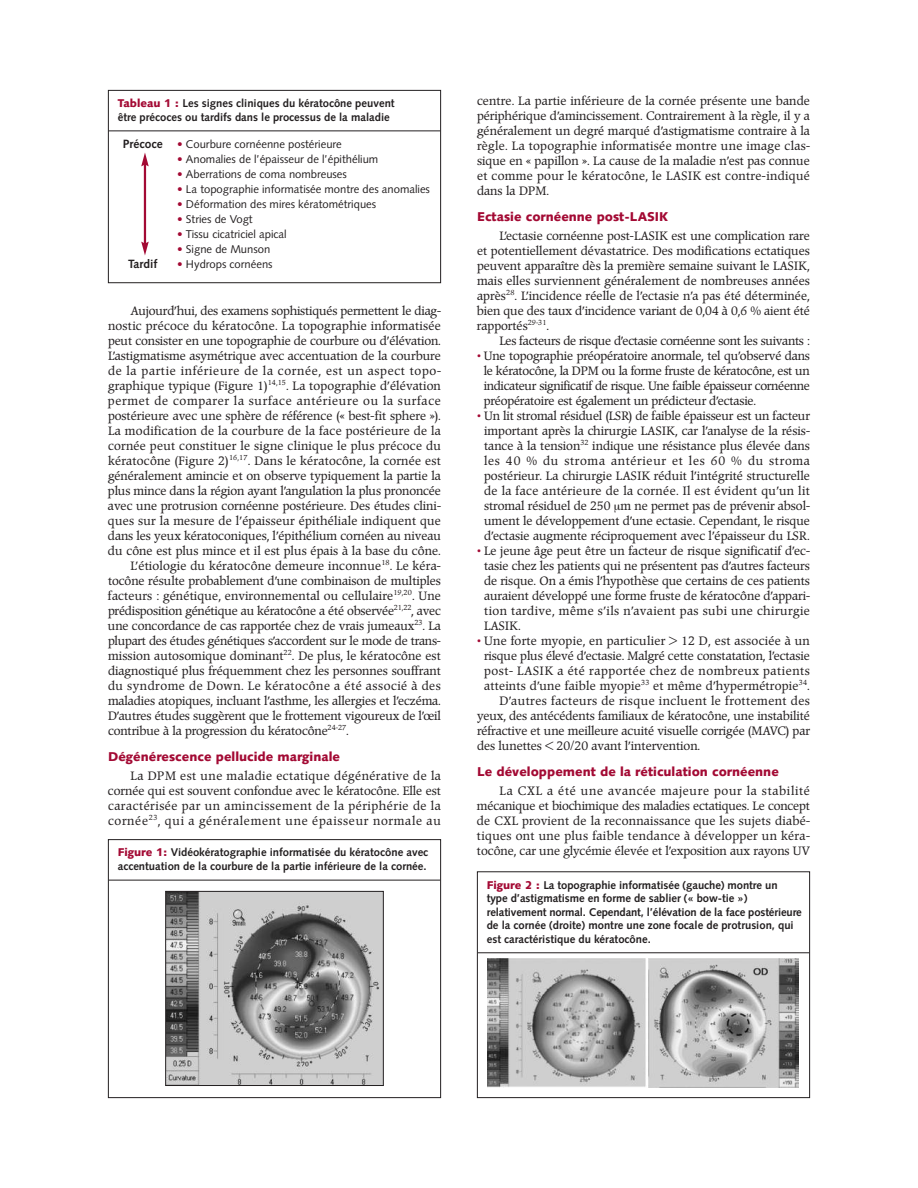
<style>
.page{position:relative;width:918px;height:1188px;background:#fff}
.page>*{position:absolute;margin:0;border:0;box-sizing:border-box;transform-origin:0 0}
.t1{font:900 12.75px "Syntax";color:#a30a34}
.t2{font:12px/15px "Poppl Pontifex BE";letter-spacing:-.005em;color:#231f20;text-align:justify}
.t3{font:12px "Poppl Pontifex BE";letter-spacing:.015em;color:#231f20}
.t4{font:12px "Poppl Pontifex BE";letter-spacing:-.03em;color:#231f20}
.t5{font:12px "Poppl Pontifex BE";letter-spacing:.03em;color:#231f20}
.t6{font:12px "Poppl Pontifex BE";letter-spacing:.055em;color:#231f20}
.t7{font:700 12px "Syntax";color:#231f20}
.t8{font:700 11.25px/13.5px "Syntax";color:#231f20}
.t9{font:11.25px "Syntax";color:#231f20}
.t10{font:7.2px "Poppl Pontifex BE";letter-spacing:.01em;color:#231f20}
.s1{font-weight:900;color:#a30a34}
.s2{color:#a30a34}
</style>
<div class="page">
<div style="left:108px;top:839px;width:333px;height:259px;border:1px solid #231f20"></div>
<hr style="left:109px;top:880px;width:331px;height:1px;background:#231f20">
<img style="left:167px;top:893px;width:215px;height:191px">
<div style="left:165px;top:891px;width:219px;height:195px;border:1px solid #231f20"></div>
<div style="left:477px;top:871px;width:333px;height:227px;border:1px solid #231f20"></div>
<hr style="left:478px;top:952px;width:331px;height:1px;background:#231f20">
<img style="left:488px;top:958px;width:311px;height:129px">
<div style="left:108px;top:90px;width:333px;height:193px;border:1px solid #231f20"></div>
<hr style="left:109px;top:130px;width:331px;height:1px;background:#231f20">
<hr style="left:144px;top:164px;width:2px;height:80px;background:#a30a34">
<svg style="left:141px;top:153px;width:8px;height:13px"></svg>
<svg style="left:141px;top:242px;width:8px;height:13px"></svg>
<p class="t8" style="left:118px;top:98px;width:278px"><span class="s1">Tableau 1 :</span> Les signes cliniques du kératocône peuvent être précoces ou tardifs dans le processus de la maladie</p>
<p class="t9" style="left:177px;top:139px;width:166px"><span class="s2">•</span> Courbure cornéenne postérieure</p>
<p class="t9" style="left:177px;top:154px;width:203px"><span class="s2">•</span> Anomalies de l’épaisseur de l’épithélium</p>
<p class="t9" style="left:177px;top:169px;width:171px"><span class="s2">•</span> Aberrations de coma nombreuses</p>
<p class="t9" style="left:177px;top:184px;width:254px"><span class="s2">•</span> La topographie informatisée montre des anomalies</p>
<p class="t9" style="left:177px;top:199px;width:201px"><span class="s2">•</span> Déformation des mires kératométriques</p>
<p class="t9" style="left:177px;top:214px;width:77px"><span class="s2">•</span> Stries de Vogt</p>
<p class="t9" style="left:177px;top:229px;width:111px"><span class="s2">•</span> Tissu cicatriciel apical</p>
<p class="t9" style="left:177px;top:244px;width:95px"><span class="s2">•</span> Signe de Munson</p>
<p class="t9" style="left:177px;top:259px;width:97px"><span class="s2">•</span> Hydrops cornéens</p>
<p class="t7" style="left:123px;top:139px;width:41px">Précoce</p>
<p class="t7" style="left:128px;top:259px;width:31px">Tardif</p>
<p class="t2" style="left:108px;top:305px;width:335px;text-indent:22px">Aujourd’hui, des examens sophistiqués permettent le diag&shy;nostic précoce du kératocône. La topographie informatisée peut consister en une topographie de courbure ou d’élévation.<br>L’astigmatisme asymétrique avec accentuation de la courbure de la partie inférieure de la cornée, est un aspect topo&shy;graphique typique (Figure 1)<sup>14,15</sup>. La topographie d’élévation permet de comparer la surface antérieure ou la surface postérieure avec une sphère de référence (« best-fit sphere »).<br>La modification de la courbure de la face postérieure de la cornée peut constituer le signe clinique le plus précoce du kératocône (Figure 2)</p>
<p class="t10" style="left:229px;top:454px;width:20px">16,17</p>
<p class="t3" style="left:248px;top:456px;width:195px">. Dans le kératocône, la cornée est</p>
<p class="t2" style="left:108px;top:470px;width:335px">généralement amincie et on observe typiquement la partie la</p>
<p class="t2" style="left:108px;top:485px;width:335px">plus mince dans la région ayant l’angulation la plus prononcée</p>
<p class="t2" style="left:108px;top:500px;width:334px">avec une protrusion cornéenne postérieure. Des études clini-</p>
<p class="t3" style="left:108px;top:516px;width:335px">ques sur la mesure de l’épaisseur épithéliale indiquent que</p>
<p class="t2" style="left:108px;top:530px;width:335px">dans les yeux kératoconiques, l’épithélium cornéen au niveau</p>
<p class="t2" style="left:108px;top:545px;width:334px">du cône est plus mince et il est plus épais à la base du cône.</p>
<p class="t2" style="left:130px;top:560px;width:252px">L’étiologie du kératocône demeure inconnue</p>
<p class="t10" style="left:381px;top:559px;width:10px">18</p>
<p class="t2" style="left:108px;top:560px;width:335px;text-indent:282px">. Le kéra&shy;tocône résulte probablement d’une combinaison de multiples facteurs : génétique, environnemental ou cellulaire</p>
<p class="t10" style="left:393px;top:589px;width:20px">19,20</p>
<p class="t2" style="left:412px;top:590px;width:30px">. Une</p>
<p class="t2" style="left:108px;top:605px;width:288px">prédisposition génétique au kératocône a été observée</p>
<p class="t10" style="left:394px;top:604px;width:19px">21,22</p>
<p class="t2" style="left:108px;top:605px;width:334px;text-indent:303px">, avec une concordance de cas rapportée chez de vrais jumeaux</p>
<p class="t10" style="left:414px;top:619px;width:10px">23</p>
<p class="t2" style="left:108px;top:620px;width:335px;text-indent:315px">. La plupart des études génétiques s’accordent sur le mode de trans&shy;mission autosomique dominant</p>
<p class="t10" style="left:284px;top:649px;width:10px">22</p>
<p class="t2" style="left:108px;top:650px;width:335px;text-indent:184px">. De plus, le kératocône est diagnostiqué plus fréquemment chez les personnes souffrant du syndrome de Down. Le kératocône a été associé à des maladies atopiques, incluant l’asthme, les allergies et l’eczéma.<br>D’autres études suggèrent que le frottement vigoureux de l’œil contribue à la progression du kératocône</p>
<p class="t10" style="left:328px;top:724px;width:20px">24-27</p>
<p class="t2" style="left:346px;top:725px;width:4px">.</p>
<p class="t1" style="left:108px;top:751px;width:234px">Dégénérescence pellucide marginale</p>
<p class="t2" style="left:108px;top:770px;width:335px;text-indent:23px">La DPM est une maladie ectatique dégénérative de la cornée qui est souvent confondue avec le kératocône. Elle est caractérisée par un amincissement de la périphérie de la cornée</p>
<p class="t10" style="left:149px;top:814px;width:10px">23</p>
<p class="t6" style="left:158px;top:816px;width:285px">, qui a généralement une épaisseur normale au</p>
<p class="t8" style="left:118px;top:847px;width:312px"><span class="s1">Figure 1:</span> Vidéokératographie informatisée du kératocône avec accentuation de la courbure de la partie inférieure de la cornée.</p>
<p class="t2" style="left:477px;top:95px;width:335px">centre. La partie inférieure de la cornée présente une bande périphérique d’amincissement. Contrairement à la règle, il y a généralement un degré marqué d’astigmatisme contraire à la règle. La topographie informatisée montre une image clas&shy;sique en « papillon ». La cause de la maladie n’est pas connue et comme pour le kératocône, le LASIK est contre-indiqué dans la DPM.</p>
<p class="t1" style="left:477px;top:211px;width:193px">Ectasie cornéenne post-LASIK</p>
<p class="t2" style="left:477px;top:230px;width:335px;text-indent:23px">L’ectasie cornéenne post-LASIK est une complication rare et potentiellement dévastatrice. Des modifications ectatiques peuvent apparaître dès la première semaine suivant le LASIK, mais elles surviennent généralement de nombreuses années après<sup>28</sup>. L’incidence réelle de l’ectasie n’a pas été déterminée, bien que des taux d’incidence variant de 0,04 à 0,6 % aient été rapportés<sup>29-31</sup>.</p>
<p class="t4" style="left:500px;top:336px;width:312px">Les facteurs de risque d’ectasie cornéenne sont les suivants :</p>
<p class="t2" style="left:484px;top:350px;width:328px;text-indent:-7px"><span class="s2">•</span> Une topographie préopératoire anormale, tel qu’observé dans le kératocône, la DPM ou la forme fruste de kératocône, est un indicateur significatif de risque. Une faible épaisseur cornéenne préopératoire est également un prédicteur d’ectasie.</p>
<p class="t2" style="left:484px;top:410px;width:327px;text-indent:-7px"><span class="s2">•</span> Un lit stromal résiduel (LSR) de faible épaisseur est un facteur important après la chirurgie LASIK, car l’analyse de la résis&shy;tance à la tension</p>
<p class="t10" style="left:580px;top:439px;width:10px">32</p>
<p class="t2" style="left:484px;top:440px;width:327px;text-indent:108px">indique une résistance plus élevée dans les 40 % du stroma antérieur et les 60 % du stroma postérieur. La chirurgie LASIK réduit l’intégrité structurelle de la face antérieure de la cornée. Il est évident qu’un lit stromal résiduel de 250 m ne permet pas de prévenir absol&shy;ument le développement d’une ectasie. Cependant, le risque d’ectasie augmente réciproquement avec l’épaisseur du LSR.</p>
<p class="t2" style="left:484px;top:545px;width:327px;text-indent:-7px"><span class="s2">•</span> Le jeune âge peut être un facteur de risque significatif d’ec&shy;tasie chez les patients qui ne présentent pas d’autres facteurs de risque. On a émis l’hypothèse que certains de ces patients auraient développé une forme fruste de kératocône d’appari&shy;tion tardive, même s’ils n’avaient pas subi une chirurgie LASIK.</p>
<p class="t2" style="left:484px;top:635px;width:327px;text-indent:-7px"><span class="s2">•</span> Une forte myopie, en particulier &gt; 12 D, est associée à un risque plus élevé d’ectasie. Malgré cette constatation, l’ectasie post- LASIK a été rapportée chez de nombreux patients atteints d’une faible myopie</p>
<p class="t10" style="left:641px;top:679px;width:10px">33</p>
<p class="t3" style="left:653px;top:681px;width:147px">et même d’hypermétropie</p>
<p class="t10" style="left:799px;top:679px;width:10px">34</p>
<p class="t2" style="left:807px;top:680px;width:4px">.</p>
<p class="t5" style="left:500px;top:696px;width:312px">D’autres facteurs de risque incluent le frottement des</p>
<p class="t2" style="left:477px;top:710px;width:335px">yeux, des antécédents familiaux de kératocône, une instabilité</p>
<p class="t2" style="left:477px;top:725px;width:335px">réfractive et une meilleure acuité visuelle corrigée (MAVC) par</p>
<p class="t2" style="left:477px;top:740px;width:225px">des lunettes &lt; 20/20 avant l’intervention.</p>
<p class="t1" style="left:477px;top:766px;width:303px">Le développement de la réticulation cornéenne</p>
<p class="t2" style="left:477px;top:785px;width:335px;text-indent:23px">La CXL a été une avancée majeure pour la stabilité mécanique et biochimique des maladies ectatiques. Le concept de CXL provient de la reconnaissance que les sujets diabé&shy;tiques ont une plus faible tendance à développer un kéra&shy;tocône, car une glycémie élevée et l’exposition aux rayons UV</p>
<p class="t8" style="left:487px;top:879px;width:317px"><span class="s1">Figure 2 :</span> La topographie informatisée (gauche) montre un<br>type d’astigmatisme en forme de sablier (« bow-tie ») relativement normal. Cependant, l’élévation de la face postérieure de la cornée (droite) montre une zone focale de protrusion, qui est caractéristique du kératocône.</p>
</div>
